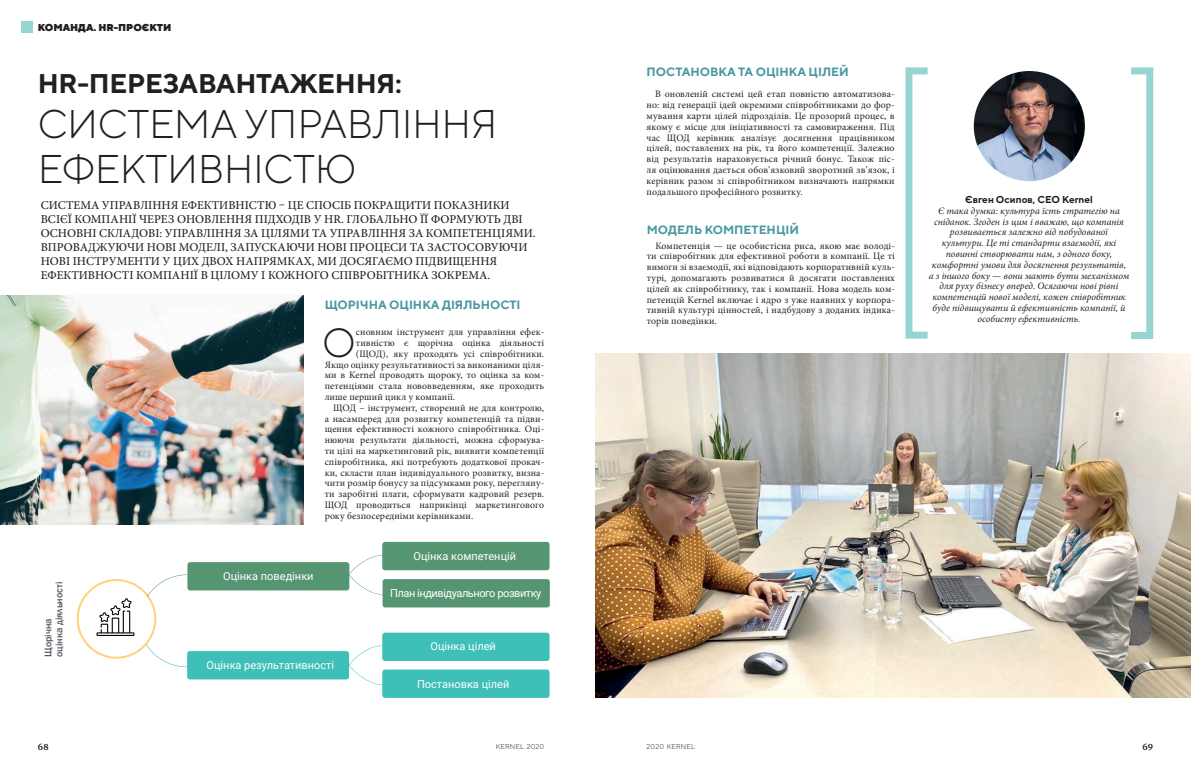
<style>
.page{position:relative;width:1191px;height:766px;background:#fff}
.page>*{position:absolute;margin:0;border:0;box-sizing:border-box;transform-origin:0 0}
.Body_text{font:300 40.6px "TT Norms";color:#231f20}
.SuperSmall_text{font:300 40px/45px "TT Norms";letter-spacing:-.01em;color:#231f20}
.SuperSmall_text-2{font:700 27px "TT Norms";letter-spacing:-.01em;color:#231f20}
.Body_text-2{font:500 12px/14px "Minion Pro";color:#231f20}
.SuperSmall_text-3{font:700 12px "TT Norms";color:#4998a1}
.SuperSmall_text-4{font:11px "Roboto";color:#fff}
.SuperSmall_text-5{font:11px "Roboto";letter-spacing:-.04em;color:#fff}
.SuperSmall_text-6{font:500 10px "Franklin Gothic";color:#555961}
.Body_text-3{font:700 10px "TT Norms";color:#231f20}
.t1{font:900 10px "TT Norms";color:#231f20}
.Body_text-4{font:9.8px/10.8px "Minion Pro";letter-spacing:.01em;color:#231f20;text-align:justify}
.Body_text-5{font:italic 9.8px/10.8px "Minion Pro";color:#231f20;text-align:center}
.t2{font:700 9px "Charter C";color:#231f20}
.t3{font:300 7px "TT Norms";letter-spacing:.02em;color:#231f20}
</style>
<div class="page">
<svg style="left:147px;top:574px;width:40px;height:23px"></svg>
<svg style="left:146px;top:644px;width:41px;height:23px"></svg>
<div style="left:905px;top:67px;width:26px;height:271px;border:7px solid #96d5d2"></div>
<div style="left:1127px;top:67px;width:26px;height:272px;border:7px solid #96d5d2"></div>
<img style="left:973px;top:71px;width:112px;height:110px">
<img style="left:0;top:295px;width:303px;height:229px">
<div style="left:382px;top:541px;width:167px;height:29px;background:#569572;border-radius:3px"></div>
<div style="left:382px;top:579px;width:168px;height:28px;background:#569572;border-radius:3px"></div>
<div style="left:382px;top:632px;width:167px;height:28px;background:#3ebfb7;border-radius:3px"></div>
<div style="left:382px;top:669px;width:167px;height:28px;background:#3ebfb7;border-radius:3px"></div>
<div style="left:187px;top:562px;width:162px;height:28px;background:#569572;border-radius:3px"></div>
<div style="left:187px;top:651px;width:162px;height:28px;background:#3ebfb7;border-radius:3px"></div>
<div style="left:77px;top:579px;width:79px;height:79px;border:2px solid #fed378;border-radius:50%"></div>
<svg style="left:349px;top:555px;width:33px;height:39px"></svg>
<svg style="left:349px;top:645px;width:33px;height:39px"></svg>
<img style="left:595px;top:353px;width:596px;height:344px">
<svg style="left:96px;top:598px;width:38px;height:37px"></svg>
<div style="left:21px;top:21px;width:12px;height:12px;background:#96d5d2"></div>
<p class="t1" style="left:38px;top:21px;width:135px">КОМАНДА. HR-ПРОЄКТИ</p>
<p class="SuperSmall_text-2" style="left:38px;top:67px;width:366px">HR-ПЕРЕЗАВАНТАЖЕННЯ:</p>
<p class="SuperSmall_text" style="left:38px;top:101px;width:461px">СИСТЕМА УПРАВЛІННЯ<br>ЕФЕКТИВНІСТЮ</p>
<p class="Body_text-2" style="left:41px;top:198px;width:496px">СИСТЕМА УПРАВЛІННЯ ЕФЕКТИВНІСТЮ – ЦЕ СПОСІБ ПОКРАЩИТИ ПОКАЗНИКИ ВСІЄЇ КОМПАНІЇ ЧЕРЕЗ ОНОВЛЕННЯ ПІДХОДІВ У HR. ГЛОБАЛЬНО ЇЇ ФОРМУЮТЬ ДВІ ОСНОВНІ СКЛАДОВІ: УПРАВЛІННЯ ЗА ЦІЛЯМИ ТА УПРАВЛІННЯ ЗА КОМПЕТЕНЦІЯМИ.<br>ВПРОВАДЖУЮЧИ НОВІ МОДЕЛІ, ЗАПУСКАЮЧИ НОВІ ПРОЦЕСИ ТА ЗАСТОСОВУЮЧИ НОВІ ІНСТРУМЕНТИ У ЦИХ ДВОХ НАПРЯМКАХ, МИ ДОСЯГАЄМО ПІДВИЩЕННЯ ЕФЕКТИВНОСТІ КОМПАНІЇ В ЦІЛОМУ І КОЖНОГО СПІВРОБІТНИКА ЗОКРЕМА.</p>
<p class="SuperSmall_text-3" style="left:325px;top:297px;width:197px">ЩОРІЧНА ОЦІНКА ДІЯЛЬНОСТІ</p>
<p class="Body_text" style="left:322px;top:317px;width:35px">О</p>
<p class="Body_text-4" style="left:356px;top:326px;width:190px">сновним інструмент для управління ефек-</p>
<p class="Body_text-4" style="left:356px;top:337px;width:190px">тивністю є щорічна оцінка діяльності</p>
<p class="Body_text-4" style="left:356px;top:348px;width:190px">(ЩОД), яку проходять усі співробітники.</p>
<p class="Body_text-4" style="left:325px;top:359px;width:221px">Якщо оцінку результативності за виконаними ціля-</p>
<p class="Body_text-4" style="left:325px;top:370px;width:221px">ми в Kernel проводять щороку, то оцінка за ком-</p>
<p class="Body_text-4" style="left:325px;top:380px;width:221px">петенціями стала нововведенням, яке проходить</p>
<p class="Body_text-4" style="left:325px;top:391px;width:132px">лише перший цикл у компанії.</p>
<p class="Body_text-4" style="left:325px;top:402px;width:221px;text-indent:9px">ЩОД – інструмент, створений не для контролю, а насамперед для розвитку компетенцій та підви&shy;щення ефективності кожного співробітника. Оці&shy;нюючи результати діяльності, можна сформува&shy;ти цілі на маркетинговий рік, виявити компетенції співробітника, які потребують додаткової прокач&shy;ки, скласти план індивідуального розвитку, визна&shy;чити розмір бонусу за підсумками року, перегляну&shy;ти заробітні плати, сформувати кадровий резерв.<br>ЩОД проводиться наприкінці маркетингового року безпосередніми керівниками.</p>
<p class="SuperSmall_text-6" style="left:53px;top:656px;width:77px;rotate:-90deg">оцінка діяльності</p>
<p class="SuperSmall_text-6" style="left:42px;top:656px;width:40px;rotate:-90deg">Щорічна</p>
<p class="SuperSmall_text-4" style="left:223px;top:567px;width:92px">Оцінка поведінки</p>
<p class="SuperSmall_text-4" style="left:206px;top:657px;width:129px">Оцінка результативності</p>
<p class="SuperSmall_text-4" style="left:413px;top:548px;width:104px">Оцінка компетенцій</p>
<p class="SuperSmall_text-5" style="left:390px;top:585px;width:153px">План індивідуального розвитку</p>
<p class="SuperSmall_text-4" style="left:430px;top:638px;width:67px">Оцінка цілей</p>
<p class="SuperSmall_text-4" style="left:417px;top:676px;width:94px">Постановка цілей</p>
<p class="SuperSmall_text-3" style="left:646px;top:64px;width:204px">ПОСТАНОВКА ТА ОЦІНКА ЦІЛЕЙ</p>
<p class="Body_text-4" style="left:646px;top:89px;width:249px;text-indent:9px">В оновленій системі цей етап повністю автоматизова&shy;но: від генерації ідей окремими співробітниками до фор&shy;мування карти цілей підрозділів. Це прозорий процес, в якому є місце для ініціативності та самовираження. Під час ЩОД керівник аналізує досягнення працівником цілей, поставлених на рік, та його компетенції. Залежно від результатів нараховується річний бонус. Також піс&shy;ля оцінювання дається обов’язковий зворотний зв’язок, і керівник разом зі співробітником визначають напрямки подальшого професійного розвитку.</p>
<p class="SuperSmall_text-3" style="left:647px;top:222px;width:154px">МОДЕЛЬ КОМПЕТЕНЦІЙ</p>
<p class="Body_text-4" style="left:647px;top:240px;width:249px;text-indent:9px">Компетенція — це особистісна риса, якою має володі&shy;ти співробітник для ефективної роботи в компанії. Це ті вимоги зі взаємодії, які відповідають корпоративній куль&shy;турі, допомагають розвиватися й досягати поставлених цілей як співробітнику, так і компанії. Нова модель ком&shy;петенцій Kernel включає і ядро з уже наявних у корпора&shy;тивній культурі цінностей, і надбудову з доданих індика&shy;торів поведінки.</p>
<p class="Body_text-3" style="left:965px;top:193px;width:129px">Євген Осипов, СЕО Kernel</p>
<p class="Body_text-5" style="left:928px;top:205px;width:202px">Є така думка: культура їсть стратегію на сніданок. Згоден із цим і вважаю, що компанія розвивається залежно від побудованої культури. Це ті стандарти взаємодії, які повинні створювати нам, з одного боку, комфортні умови для досягнення результатів, а з іншого боку — вони мають бути механізмом для руху бізнесу вперед. Осягаючи нові рівні компетенцій нової моделі, кожен співробітник буде підвищувати й ефективність компанії, й особисту ефективність.</p>
<p class="t2" style="left:38px;top:741px;width:12px">68</p>
<p class="t3" style="left:496px;top:741px;width:50px">KERNEL 2020</p>
<p class="t3" style="left:646px;top:741px;width:50px">2020 KERNEL</p>
<p class="t2" style="left:1142px;top:741px;width:12px">69</p>
</div>
